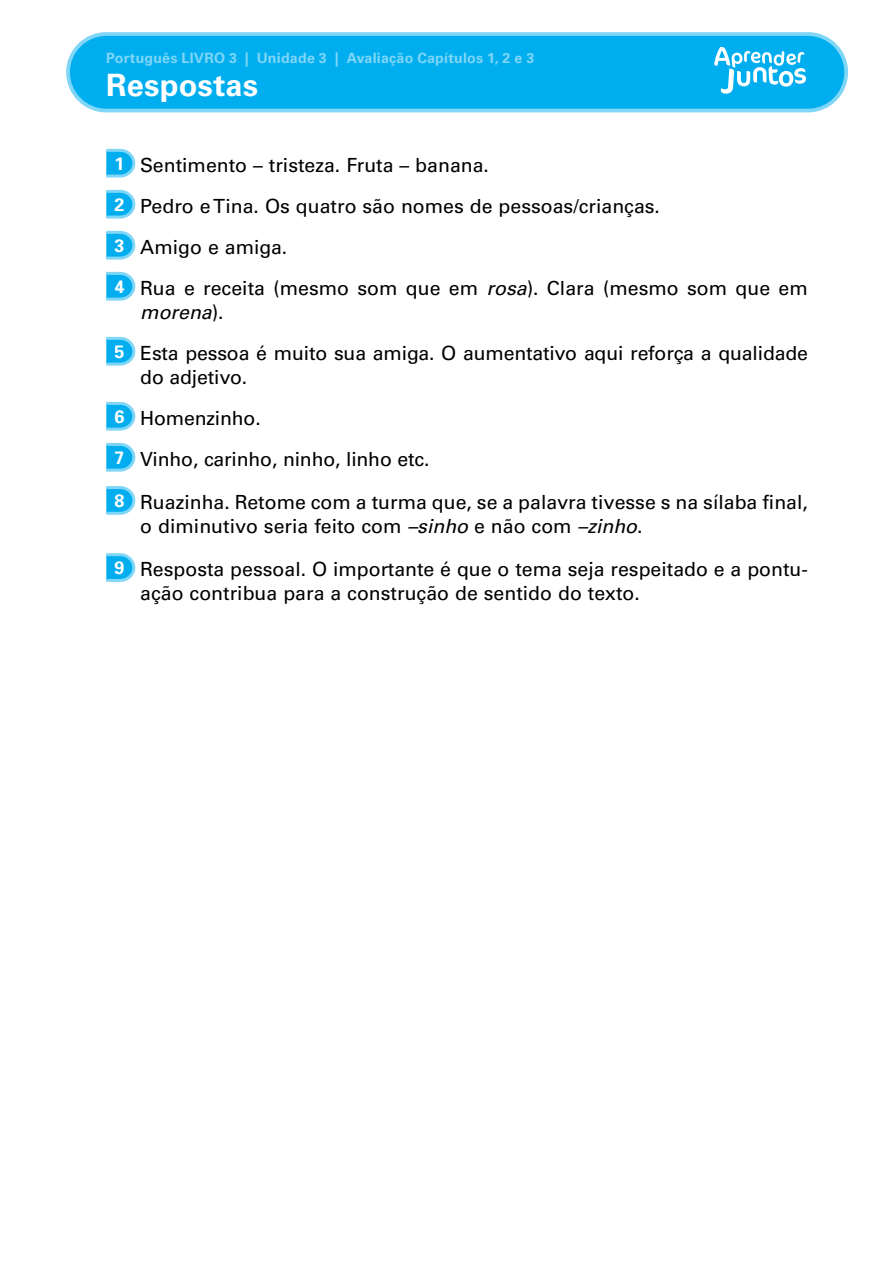
<style>
.page{position:relative;width:893px;height:1263px;background:#fff}
.page>*{position:absolute;margin:0;border:0;box-sizing:border-box;transform-origin:0 0}
.t1{font:700 30.75px "Univers";letter-spacing:.005em;color:#fff}
.t2{font:19.5px/41px "Univers";color:#000}
.t3{font:700 14.25px "Univers";letter-spacing:.015em;color:#80d6f7}
.s1{font-weight:700;font-size:18px;color:#fff}
.s2{font-style:italic}
</style>
<div class="page">
<div style="left:68px;top:34px;width:778px;height:77px;background:#00aeef;border-radius:38px"></div>
<div style="left:66px;top:32px;width:782px;height:80px;border:4px solid #80d6f7;border-radius:38px"></div>
<svg style="left:714px;top:47px;width:92px;height:47px"></svg>
<svg style="left:106px;top:149px;width:29px;height:29px"></svg>
<svg style="left:106px;top:190px;width:29px;height:29px"></svg>
<svg style="left:106px;top:231px;width:29px;height:29px"></svg>
<svg style="left:106px;top:272px;width:29px;height:29px"></svg>
<svg style="left:106px;top:337px;width:29px;height:29px"></svg>
<svg style="left:106px;top:402px;width:29px;height:29px"></svg>
<svg style="left:106px;top:443px;width:29px;height:29px"></svg>
<svg style="left:106px;top:486px;width:29px;height:29px"></svg>
<svg style="left:106px;top:553px;width:29px;height:29px"></svg>
<p class="t3" style="left:106px;top:49px;width:429px">Português LIVRO 3 | Unidade 3 | Avaliação Capítulos 1, 2 e 3</p>
<h1 class="t1" style="left:106px;top:67px;width:153px">Respostas</h1>
<p class="t2" style="left:114px;top:144px;width:695px"><span class="s1">1</span> Sentimento – tristeza. Fruta – banana.<br><span class="s1">2</span> Pedro e Tina. Os quatro são nomes de pessoas/crianças.<br><span class="s1">3</span> Amigo e amiga.<br><span class="s1">4</span> Rua e receita (mesmo som que em <span class="s2">rosa</span>). Clara (mesmo som que em</p>
<p class="t2" style="left:114px;top:291px;width:695px;text-indent:26px"><span class="s2">morena</span>).<br><span class="s1">5</span> Esta pessoa é muito sua amiga. O aumentativo aqui reforça a qualidade</p>
<p class="t2" style="left:114px;top:356px;width:317px;text-indent:26px">do adjetivo.<br><span class="s1">6</span> Homenzinho.<br><span class="s1">7</span> Vinho, carinho, ninho, linho etc.</p>
<p class="t2" style="left:140px;top:490px;width:669px;line-height:24px;text-indent:-26px"><span class="s1">8</span> Ruazinha. Retome com a turma que, se a palavra tivesse s na sílaba final, o diminutivo seria feito com <span class="s2">–sinho</span> e não com <span class="s2">–zinho</span>.</p>
<p class="t2" style="left:140px;top:557px;width:669px;line-height:24px;text-indent:-26px"><span class="s1">9</span> Resposta pessoal. O importante é que o tema seja respeitado e a pontu&shy;ação contribua para a construção de sentido do texto.</p>
</div>
